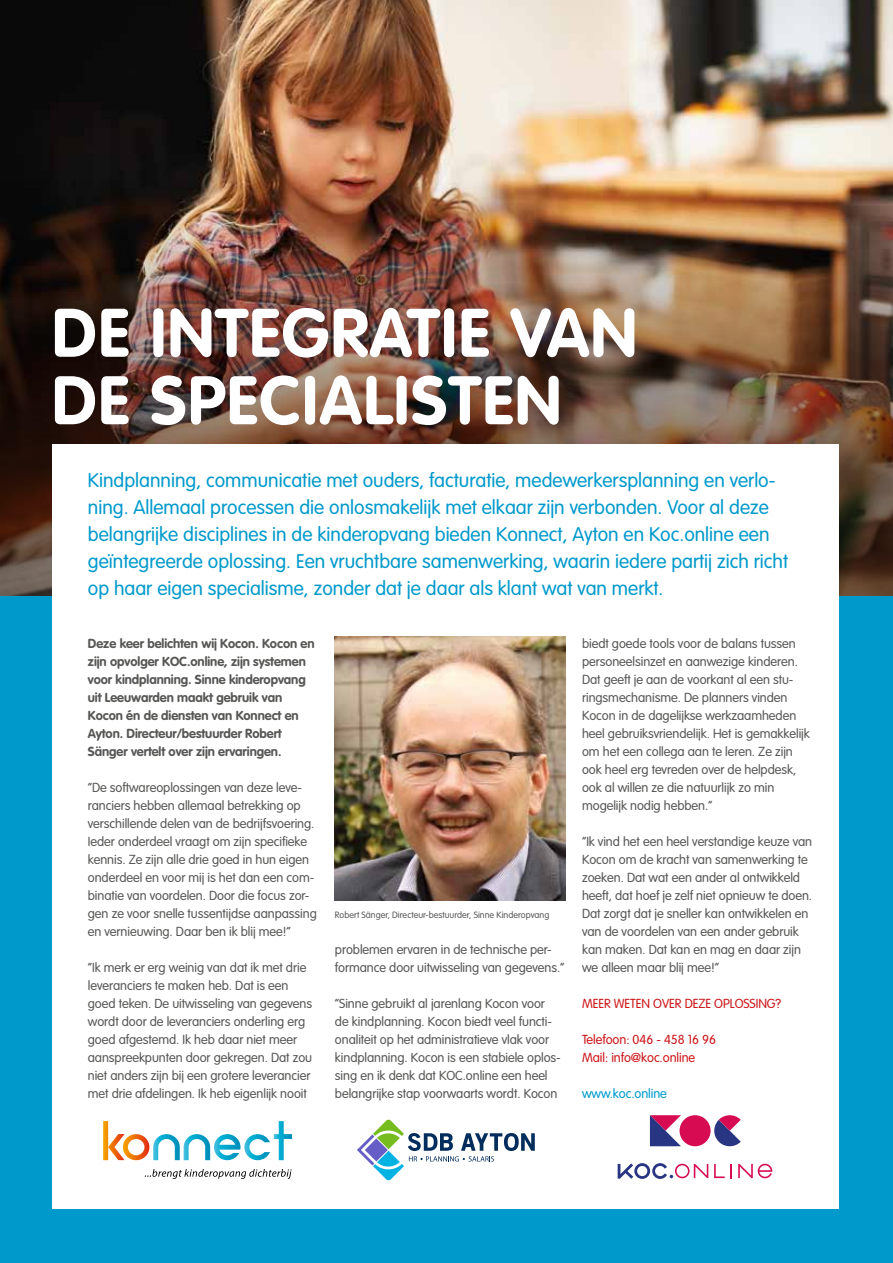
<style>
.page{position:relative;width:893px;height:1263px;background:#fff}
.page>*{position:absolute;margin:0;border:0;box-sizing:border-box;transform-origin:0 0}
.t1{font:700 67.5px/67.5px "VAG Rounded";letter-spacing:.02em;color:#fff}
.t2{font:300 19.5px/27px "VAG Rounded";color:#09c}
.t3{font:300 12.9px/18px "VAG Rounded";letter-spacing:-.005em;color:#575756}
.t4{font:700 12.9px/18px "VAG Rounded";letter-spacing:-.005em;color:#575756}
.t5{font:300 12.9px/18px "VAG Rounded";letter-spacing:-.005em;color:#cd171a}
.t6{font:300 12.9px "VAG Rounded";letter-spacing:-.005em;color:#09c}
.t7{font:300 9px "VAG Rounded";color:#575756}
</style>
<div class="page">
<div style="left:0;top:536px;width:893px;height:727px;background:#09c"></div>
<img style="left:0;top:0;width:893px;height:181px">
<img style="left:0;top:181px;width:893px;height:414px">
<div style="left:53px;top:444px;width:786px;height:765px;background:#fff"></div>
<div style="left:679px;top:1115px;width:32px;height:31px;background:#d60b52;border-radius:50%"></div>
<svg style="left:714px;top:1164px;width:18px;height:14px"></svg>
<svg style="left:738px;top:1164px;width:34px;height:14px"></svg>
<svg style="left:650px;top:1115px;width:31px;height:31px"></svg>
<svg style="left:618px;top:1163px;width:90px;height:16px"></svg>
<svg style="left:714px;top:1115px;width:27px;height:32px"></svg>
<svg style="left:145px;top:1169px;width:147px;height:10px"></svg>
<svg style="left:103px;top:1121px;width:189px;height:39px"></svg>
<img style="left:335px;top:637px;width:230px;height:263px">
<svg style="left:357px;top:1119px;width:178px;height:61px"></svg>
<div style="left:409px;top:1165px;width:69px;height:20px;background:#fff"></div>
<h1 class="t1" style="left:52px;top:299px;width:587px">DE INTEGRATIE VAN<br>DE SPECIALISTEN</h1>
<p class="t2" style="left:88px;top:467px;width:702px">Kindplanning, communicatie met ouders, facturatie, medewerkersplanning en verlo&shy;ning. Allemaal processen die onlosmakelijk met elkaar zijn verbonden. Voor al deze belangrijke disciplines in de kinderopvang bieden Konnect, Ayton en Koc.online een geïntegreerde oplossing. Een vruchtbare samenwerking, waarin iedere partij zich richt op haar eigen specialisme, zonder dat je daar als klant wat van merkt.</p>
<p class="t4" style="left:88px;top:634px;width:228px">Deze keer belichten wij Kocon. Kocon en zijn opvolger KOC.online, zijn systemen voor kindplanning. Sinne kinderopvang uit Leeuwarden maakt gebruik van Kocon én de diensten van Konnect en Ayton. Directeur/bestuurder Robert Sänger vertelt over zijn ervaringen.</p>
<p class="t3" style="left:88px;top:778px;width:230px">“De softwareoplossingen van deze leve&shy;ranciers hebben allemaal betrekking op verschillende delen van de bedrijfsvoering.<br>Ieder onderdeel vraagt om zijn specifieke kennis. Ze zijn alle drie goed in hun eigen onderdeel en voor mij is het dan een com&shy;binatie van voordelen. Door die focus zor&shy;gen ze voor snelle tussentijdse aanpassing en vernieuwing. Daar ben ik blij mee!”</p>
<p class="t3" style="left:88px;top:958px;width:226px">“Ik merk er erg weinig van dat ik met drie leveranciers te maken heb. Dat is een goed teken. De uitwisseling van gegevens wordt door de leveranciers onderling erg goed afgestemd. Ik heb daar niet meer aanspreekpunten door gekregen. Dat zou niet anders zijn bij een grotere leverancier met drie afdelingen. Ik heb eigenlijk nooit</p>
<p class="t7" style="left:335px;top:909px;width:216px">Robert Sänger, Directeur-bestuurder, Sinne Kinderopvang</p>
<p class="t3" style="left:335px;top:940px;width:231px">problemen ervaren in de technische per&shy;formance door uitwisseling van gegevens.“</p>
<p class="t3" style="left:335px;top:994px;width:227px">“Sinne gebruikt al jarenlang Kocon voor de kindplanning. Kocon biedt veel functi&shy;onaliteit op het administratieve vlak voor kindplanning. Kocon is een stabiele oplos&shy;sing en ik denk dat KOC.online een heel belangrijke stap voorwaarts wordt. Kocon</p>
<p class="t3" style="left:582px;top:634px;width:229px">biedt goede tools voor de balans tussen personeelsinzet en aanwezige kinderen.<br>Dat geeft je aan de voorkant al een stu&shy;ringsmechanisme. De planners vinden Kocon in de dagelijkse werkzaamheden heel gebruiksvriendelijk. Het is gemakkelijk om het een collega aan te leren. Ze zijn ook heel erg tevreden over de helpdesk, ook al willen ze die natuurlijk zo min mogelijk nodig hebben.”</p>
<p class="t3" style="left:582px;top:832px;width:232px">“Ik vind het een heel verstandige keuze van Kocon om de kracht van samenwerking te zoeken. Dat wat een ander al ontwikkeld heeft, dat hoef je zelf niet opnieuw te doen.<br>Dat zorgt dat je sneller kan ontwikkelen en van de voordelen van een ander gebruik kan maken. Dat kan en mag en daar zijn we alleen maar blij mee!”</p>
<p class="t5" style="left:582px;top:994px;width:201px">MEER WETEN OVER DEZE OPLOSSING?</p>
<p class="t5" style="left:582px;top:1030px;width:135px">Telefoon: 046 - 458 16 96<br>Mail: info@koc.online</p>
<p class="t6" style="left:582px;top:1086px;width:86px">www.koc.online</p>
</div>
